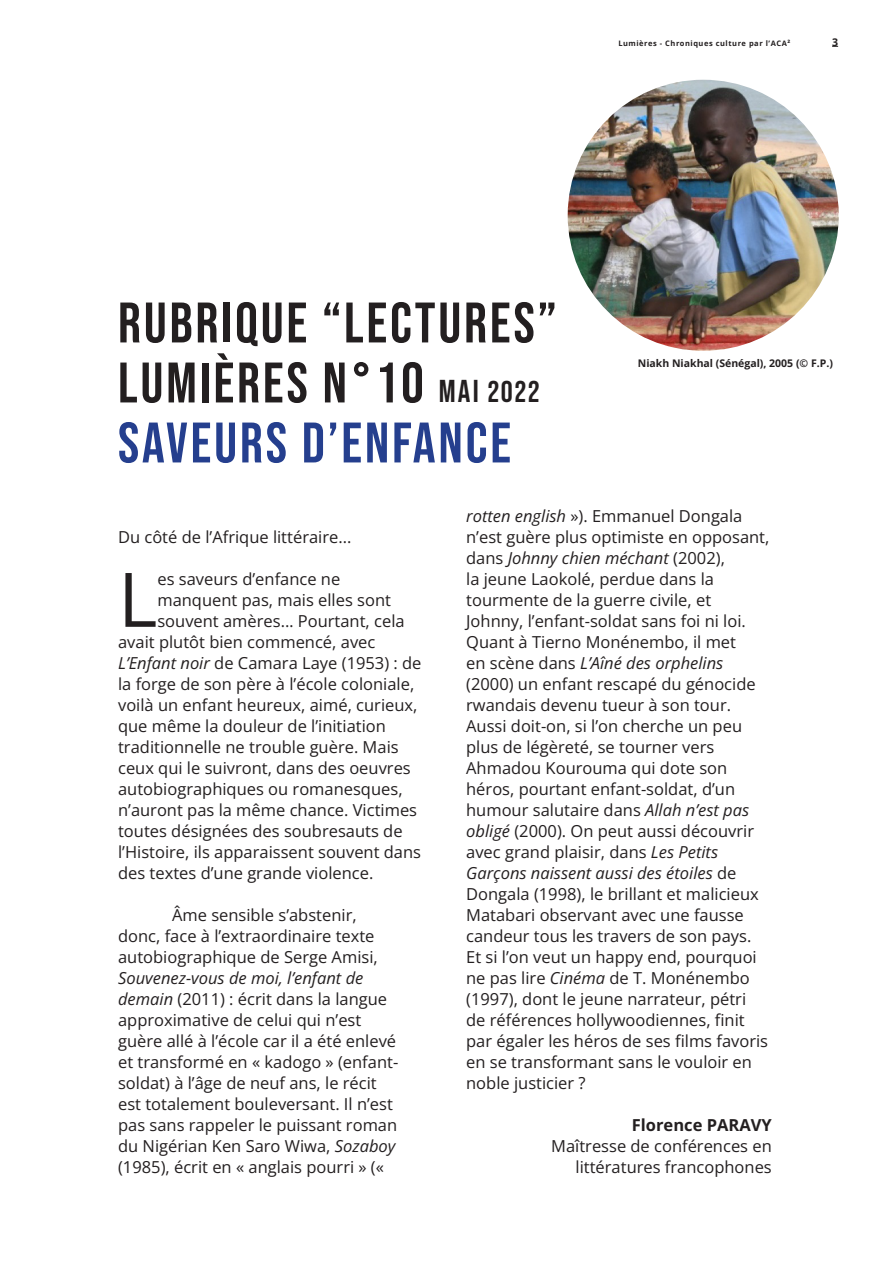
<style>
.page{position:relative;width:893px;height:1263px;background:#fff}
.page>*{position:absolute;margin:0;border:0;box-sizing:border-box;transform-origin:0 0}
.Lead_first_par{font:75.3px "Open Sans";color:#231f20}
.Lead_headline{font:57px/60px "Bebas Neue";letter-spacing:.05em;color:#231f20}
.Lead_headline-2{font:57px "Bebas Neue";letter-spacing:.05em;color:#253f8e}
.Lead_first_par-2{font:16.5px/21px "Open Sans";color:#231f20}
.t1{font:700 10.5px "Open Sans";color:#231f20}
.t2{font:700 7.5px "Open Sans";letter-spacing:.07em;color:#231f20}
.s1{font-size:31.5px}
.s2{font-size:30px}
.s3{font-style:italic}
.s4{font-weight:700}
</style>
<div class="page">
<img style="left:568px;top:80px;width:271px;height:271px;border-radius:136px">
<p class="t2" style="left:618px;top:38px;width:173px">Lumières - Chroniques culture par l’ACA²</p>
<p class="t1" style="left:832px;top:35px;width:8px">3</p>
<p class="Lead_headline" style="left:118px;top:292px;width:440px">RUBRIQUE “LECTURES”<br>LUMIÈRES N°10 <span class="s1">mai</span> <span class="s2">2022</span></p>
<p class="Lead_headline-2" style="left:118px;top:410px;width:394px">SAVEURS D’ENFANCE</p>
<p class="t1" style="left:638px;top:356px;width:197px">Niakh Niakhal (Sénégal), 2005 (© F.P.)</p>
<p class="Lead_first_par-2" style="left:118px;top:526px;width:235px">Du côté de l’Afrique littéraire...</p>
<p class="Lead_first_par" style="left:118px;top:548px;width:41px">L</p>
<p class="Lead_first_par-2" style="left:157px;top:568px;width:184px">es saveurs d’enfance ne</p>
<p class="Lead_first_par-2" style="left:157px;top:589px;width:235px">manquent pas, mais elles sont</p>
<p class="Lead_first_par-2" style="left:157px;top:610px;width:249px">souvent amères… Pourtant, cela</p>
<p class="Lead_first_par-2" style="left:118px;top:631px;width:259px">avait plutôt bien commencé, avec</p>
<p class="Lead_first_par-2" style="left:118px;top:652px;width:305px"><span class="s3">L’Enfant noir</span> de Camara Laye (1953) : de</p>
<p class="Lead_first_par-2" style="left:118px;top:673px;width:298px">la forge de son père à l’école coloniale,</p>
<p class="Lead_first_par-2" style="left:118px;top:694px;width:301px">voilà un enfant heureux, aimé, curieux,</p>
<p class="Lead_first_par-2" style="left:118px;top:715px;width:269px">que même la douleur de l’initiation</p>
<p class="Lead_first_par-2" style="left:118px;top:736px;width:282px">traditionnelle ne trouble guère. Mais</p>
<p class="Lead_first_par-2" style="left:118px;top:757px;width:294px">ceux qui le suivront, dans des oeuvres</p>
<p class="Lead_first_par-2" style="left:118px;top:778px;width:286px">autobiographiques ou romanesques,</p>
<p class="Lead_first_par-2" style="left:118px;top:799px;width:301px">n’auront pas la même chance. Victimes</p>
<p class="Lead_first_par-2" style="left:118px;top:820px;width:286px">toutes désignées des soubresauts de</p>
<p class="Lead_first_par-2" style="left:118px;top:841px;width:305px">l’Histoire, ils apparaissent souvent dans</p>
<p class="Lead_first_par-2" style="left:118px;top:862px;width:257px">des textes d’une grande violence.</p>
<p class="Lead_first_par-2" style="left:118px;top:904px;width:282px;text-indent:54px">Âme sensible s’abstenir, donc, face à l’extraordinaire texte autobiographique de Serge Amisi, <span class="s3">Souvenez-vous de moi, l’enfant de demain</span> (2011) : écrit dans la langue approximative de celui qui n’est guère allé à l’école car il a été enlevé et transformé en « kadogo » (enfant&shy;soldat) à l’âge de neuf ans, le récit est totalement bouleversant. Il n’est pas sans rappeler le puissant roman du Nigérian Ken Saro Wiwa, <span class="s3">Sozaboy </span>(1985), écrit en « anglais pourri » («</p>
<p class="Lead_first_par-2" style="left:466px;top:505px;width:305px"><span class="s3">rotten english</span> »). Emmanuel Dongala n’est guère plus optimiste en opposant, dans <span class="s3">Johnny chien méchant</span> (2002),<br>la jeune Laokolé, perdue dans la tourmente de la guerre civile, et Johnny, l’enfant-soldat sans foi ni loi.<br>Quant à Tierno Monénembo, il met<br>en scène dans <span class="s3">L’Aîné des orphelins </span>(2000) un enfant rescapé du génocide rwandais devenu tueur à son tour.<br>Aussi doit-on, si l’on cherche un peu plus de légèreté, se tourner vers Ahmadou Kourouma qui dote son héros, pourtant enfant-soldat, d’un humour salutaire dans <span class="s3">Allah n’est pas obligé</span> (2000). On peut aussi découvrir avec grand plaisir, dans <span class="s3">Les Petits Garçons naissent aussi des étoiles</span> de Dongala (1998), le brillant et malicieux Matabari observant avec une fausse candeur tous les travers de son pays.<br>Et si l’on veut un happy end, pourquoi ne pas lire <span class="s3">Cinéma</span> de T. Monénembo (1997), dont le jeune narrateur, pétri de références hollywoodiennes, finit par égaler les héros de ses films favoris en se transformant sans le vouloir en noble justicier ?</p>
<p class="Lead_first_par-2" style="left:551px;top:1114px;width:222px;text-align:right"><span class="s4">Florence PARAVY<br></span>Maîtresse de conférences en littératures francophones</p>
</div>
